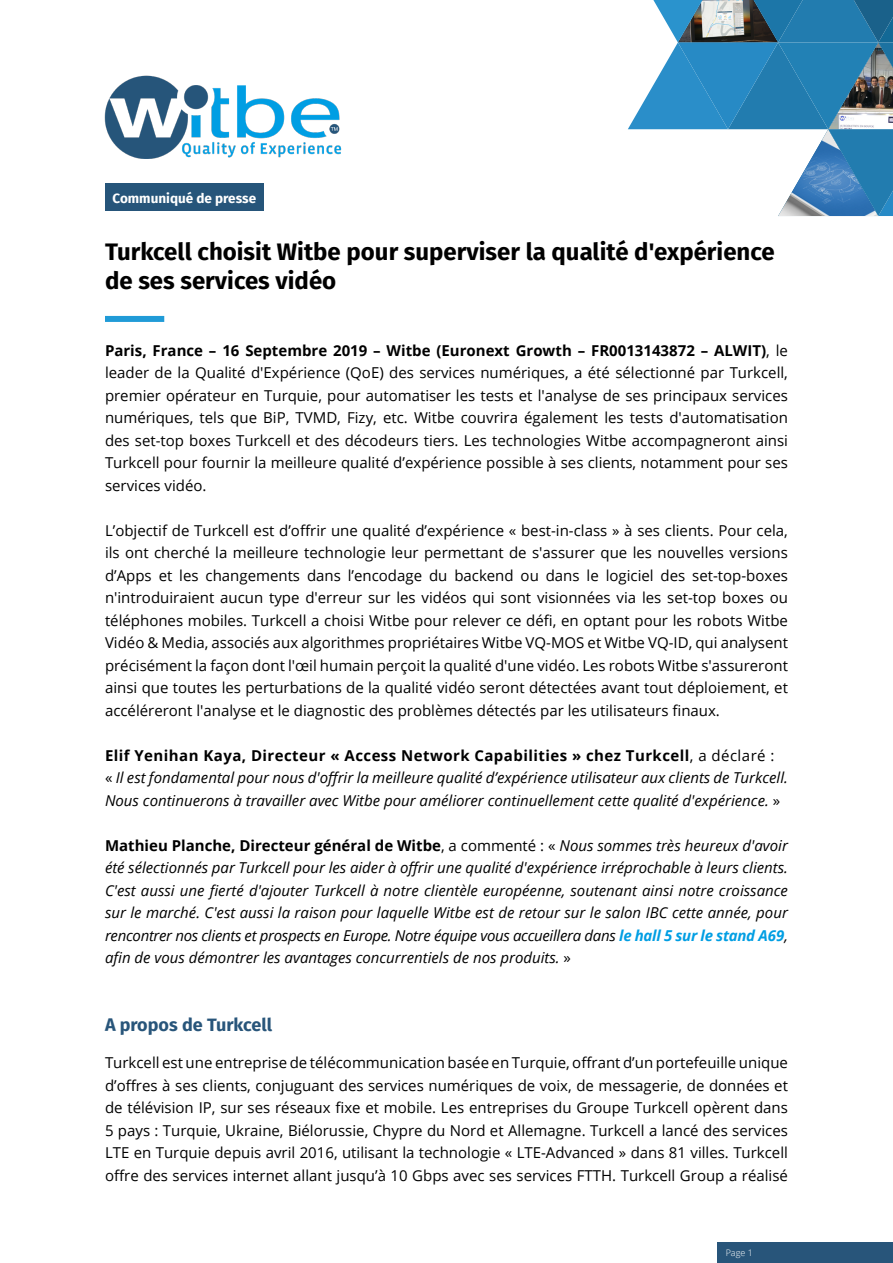
<style>
.page{position:relative;width:893px;height:1263px;background:#fff}
.page>*{position:absolute;margin:0;border:0;box-sizing:border-box;transform-origin:0 0}
.t1{font:700 24px/28.8px "Fira Sans";color:#000}
.t2{font:700 18px "Fira Sans";color:#28557a}
.t3{font:15px/22.5px "Open Sans";color:#000;text-align:justify}
.t4{font:italic 15px/22.5px "Open Sans";color:#000}
.t5{font:700 13.5px "Fira Sans";color:#fff}
.t6{font:300 9px "Open Sans";color:#fff}
.s1{font-weight:700}
.s2{font-weight:700;font-style:normal}
.s3{font-style:normal}
.s4{font-weight:700;color:#009ee3}
</style>
<div class="page">
<div style="left:105px;top:183px;width:159px;height:28px;background:#26557a"></div>
<img style="left:104px;top:75px;width:238px;height:84px">
<svg style="left:628px;top:0;width:265px;height:216px"></svg>
<div style="left:105px;top:316px;width:59px;height:6px;background:#209bd7"></div>
<div style="left:718px;top:1242px;width:175px;height:21px;background:#28557a"></div>
<p class="t5" style="left:112px;top:187px;width:145px">Communiqué de presse</p>
<h1 class="t1" style="left:105px;top:236px;width:671px">Turkcell choisit Witbe pour superviser la qualité d'expérience de ses services vidéo</h1>
<p class="t3" style="left:105px;top:339px;width:684px"><span class="s1">Paris, France – 16 Septembre 2019 – Witbe (Euronext Growth – FR0013143872 – ALWIT)</span>, le leader de la Qualité d'Expérience (QoE) des services numériques, a été sélectionné par Turkcell, premier opérateur en Turquie, pour automatiser les tests et l'analyse de ses principaux services numériques, tels que BiP, TVMD, Fizy, etc. Witbe couvrira également les tests d'automatisation des set-top boxes Turkcell et des décodeurs tiers. Les technologies Witbe accompagneront ainsi Turkcell pour fournir la meilleure qualité d’expérience possible à ses clients, notamment pour ses services vidéo.</p>
<p class="t3" style="left:105px;top:519px;width:684px">L’objectif de Turkcell est d’offrir une qualité d’expérience « best-in-class » à ses clients. Pour cela, ils ont cherché la meilleure technologie leur permettant de s'assurer que les nouvelles versions d’Apps et les changements dans l’encodage du backend ou dans le logiciel des set-top-boxes n'introduiraient aucun type d'erreur sur les vidéos qui sont visionnées via les set-top boxes ou téléphones mobiles. Turkcell a choisi Witbe pour relever ce défi, en optant pour les robots Witbe Vidéo &amp; Media, associés aux algorithmes propriétaires Witbe VQ-MOS et Witbe VQ-ID, qui analysent précisément la façon dont l'œil humain perçoit la qualité d'une vidéo. Les robots Witbe s'assureront ainsi que toutes les perturbations de la qualité vidéo seront détectées avant tout déploiement, et accéléreront l'analyse et le diagnostic des problèmes détectés par les utilisateurs finaux.</p>
<p class="t4" style="left:105px;top:744px;width:684px"><span class="s2">Elif Yenihan Kaya, Directeur « Access Network Capabilities » chez Turkcell</span><span class="s3">, a déclaré :<br>«</span> Il est fondamental pour nous d'offrir la meilleure qualité d’expérience utilisateur aux clients de Turkcell.<br>Nous continuerons à travailler avec Witbe pour améliorer continuellement cette qualité d'expérience. <span class="s3">»</span></p>
<p class="t4" style="left:105px;top:834px;width:684px;text-align:justify"><span class="s2">Mathieu Planche, Directeur général de Witbe</span><span class="s3">, a commenté : «</span> Nous sommes très heureux d'avoir été sélectionnés par Turkcell pour les aider à offrir une qualité d'expérience irréprochable à leurs clients.<br>C'est aussi une fierté d'ajouter Turkcell à notre clientèle européenne, soutenant ainsi notre croissance sur le marché. C'est aussi la raison pour laquelle Witbe est de retour sur le salon IBC cette année, pour rencontrer nos clients et prospects en Europe. Notre équipe vous accueillera dans <span class="s4">le hall 5 sur le stand A69</span>, afin de vous démontrer les avantages concurrentiels de nos produits. <span class="s3">»</span></p>
<p class="t2" style="left:105px;top:1009px;width:169px">A propos de Turkcell</p>
<p class="t3" style="left:105px;top:1051px;width:684px">Turkcell est une entreprise de télécommunication basée en Turquie, offrant d’un portefeuille unique d’offres à ses clients, conjuguant des services numériques de voix, de messagerie, de données et de télévision IP, sur ses réseaux fixe et mobile. Les entreprises du Groupe Turkcell opèrent dans 5 pays : Turquie, Ukraine, Biélorussie, Chypre du Nord et Allemagne. Turkcell a lancé des services LTE en Turquie depuis avril 2016, utilisant la technologie « LTE-Advanced » dans 81 villes. Turkcell offre des services internet allant jusqu’à 10 Gbps avec ses services FTTH. Turkcell Group a réalisé</p>
<p class="t6" style="left:726px;top:1246px;width:29px">Page 1</p>
</div>
